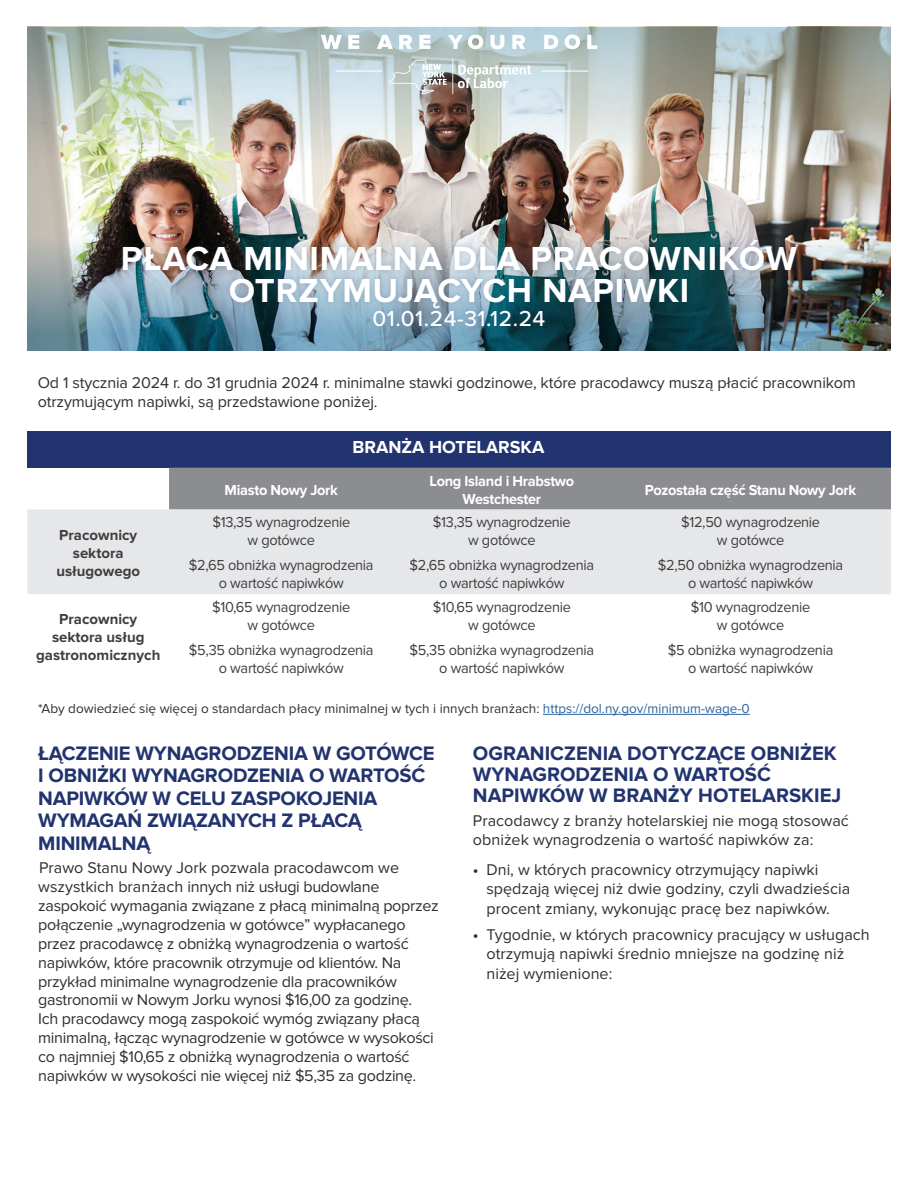
<style>
.page{position:relative;width:918px;height:1188px;background:#fff}
.page>*{position:absolute;margin:0;border:0;box-sizing:border-box;transform-origin:0 0}
.t1{font:700 34.5px/31.5px "Proxima Nova";letter-spacing:.02em;color:#fff;text-align:center}
.t2{font:500 22.5px "Proxima Nova";letter-spacing:.025em;color:#fff}
.t3{font:700 20.25px/22.5px "Proxima Nova";letter-spacing:-.01em;color:#22346f}
.t4{font:700 18px "Proxima Nova";color:#fff}
.t5{font:16.2px/18.9px "Proxima Nova";letter-spacing:-.01em;color:#312f30}
.t6{font:15px/18px "Proxima Nova";letter-spacing:-.02em;color:#3e3e3f;text-align:center}
.t7{font:700 15px/18px "Proxima Nova";letter-spacing:-.02em;color:#fff;text-align:center}
.t8{font:700 15px/18px "Proxima Nova";color:#3e3e3f;text-align:center}
.t9{font:13.5px "Proxima Nova";color:#312f30}
.s1{color:#2b62a1}
.s2{font-weight:600}
</style>
<div class="page">
<img style="left:27px;top:162px;width:864px;height:73px">
<img style="left:27px;top:27px;width:864px;height:135px">
<img style="left:27px;top:235px;width:864px;height:116px">
<div style="left:117px;top:234px;width:686px;height:99px;background:#22346f;opacity:.2"></div>
<div style="left:27px;top:431px;width:864px;height:37px;background:#22346f"></div>
<div style="left:169px;top:468px;width:722px;height:42px;background:#8b8d90"></div>
<div style="left:27px;top:510px;width:864px;height:84px;background:#e6e7e9"></div>
<hr style="left:543px;top:714px;width:207px;height:1px;background:#2b62a1">
<hr style="left:541px;top:71px;width:47px;height:1px;background:#fff">
<hr style="left:336px;top:71px;width:47px;height:1px;background:#fff">
<svg style="left:321px;top:35px;width:21px;height:14px"></svg>
<svg style="left:348px;top:35px;width:11px;height:14px"></svg>
<svg style="left:377px;top:35px;width:16px;height:14px"></svg>
<svg style="left:399px;top:35px;width:13px;height:14px"></svg>
<svg style="left:419px;top:35px;width:11px;height:14px"></svg>
<svg style="left:448px;top:35px;width:35px;height:14px"></svg>
<svg style="left:490px;top:35px;width:14px;height:14px"></svg>
<svg style="left:512px;top:35px;width:13px;height:14px"></svg>
<svg style="left:544px;top:35px;width:14px;height:14px"></svg>
<svg style="left:565px;top:35px;width:15px;height:14px"></svg>
<svg style="left:587px;top:35px;width:10px;height:14px"></svg>
<svg style="left:458px;top:65px;width:74px;height:23px"></svg>
<hr style="left:452px;top:59px;width:1px;height:35px;background:#fff">
<svg style="left:389px;top:59px;width:58px;height:35px;background:#bec4c3"></svg>
<h1 class="t1" style="left:121px;top:244px;width:678px">PŁACA MINIMALNA DLA PRACOWNIKÓW<br>OTRZYMUJĄCYCH NAPIWKI</h1>
<h2 class="t2" style="left:373px;top:306px;width:174px">01.01.24-31.12.24</h2>
<p class="t5" style="left:38px;top:374px;width:820px">Od 1 stycznia 2024 r. do 31 grudnia 2024 r. minimalne stawki godzinowe, które pracodawcy muszą płacić pracownikom otrzymującym napiwki, są przedstawione poniżej.</p>
<p class="t4" style="left:353px;top:437px;width:193px">BRANŻA HOTELARSKA</p>
<p class="t8" style="left:56px;top:526px;width:85px">Pracownicy sektora usługowego</p>
<p class="t8" style="left:36px;top:611px;width:126px">Pracownicy sektora usług gastronomicznych</p>
<p class="t7" style="left:225px;top:481px;width:115px">Miasto Nowy Jork</p>
<p class="t7" style="left:430px;top:472px;width:146px">Long Island i Hrabstwo<br>Westchester</p>
<p class="t7" style="left:645px;top:481px;width:213px">Pozostała część Stanu Nowy Jork</p>
<p class="t6" style="left:212px;top:514px;width:139px">$13,35 wynagrodzenie w gotówce</p>
<p class="t6" style="left:189px;top:557px;width:186px">$2,65 obniżka wynagrodzenia o wartość napiwków</p>
<p class="t6" style="left:212px;top:599px;width:140px">$10,65 wynagrodzenie w gotówce</p>
<p class="t6" style="left:189px;top:641px;width:186px">$5,35 obniżka wynagrodzenia o wartość napiwków</p>
<p class="t6" style="left:433px;top:514px;width:139px">$13,35 wynagrodzenie w gotówce</p>
<p class="t6" style="left:410px;top:557px;width:186px">$2,65 obniżka wynagrodzenia o wartość napiwków</p>
<p class="t6" style="left:433px;top:599px;width:140px">$10,65 wynagrodzenie w gotówce</p>
<p class="t6" style="left:410px;top:641px;width:186px">$5,35 obniżka wynagrodzenia o wartość napiwków</p>
<p class="t6" style="left:681px;top:514px;width:141px">$12,50 wynagrodzenie w gotówce</p>
<p class="t6" style="left:658px;top:557px;width:187px">$2,50 obniżka wynagrodzenia o wartość napiwków</p>
<p class="t6" style="left:691px;top:599px;width:121px">$10 wynagrodzenie w gotówce</p>
<p class="t6" style="left:668px;top:641px;width:167px">$5 obniżka wynagrodzenia o wartość napiwków</p>
<p class="t9" style="left:38px;top:702px;width:713px">*Aby dowiedzieć się więcej o standardach płacy minimalnej w tych i innych branżach: <span class="s1">https://dol.ny.gov/minimum-wage-0</span></p>
<p class="t3" style="left:38px;top:742px;width:398px">ŁĄCZENIE WYNAGRODZENIA W GOTÓWCE<br>I OBNIŻKI WYNAGRODZENIA O WARTOŚĆ<br>NAPIWKÓW W CELU ZASPOKOJENIA<br>WYMAGAŃ ZWIĄZANYCH Z PŁACĄ<br>MINIMALNĄ</p>
<p class="t5" style="left:38px;top:859px;width:402px">Prawo Stanu Nowy Jork pozwala pracodawcom we wszystkich branżach innych niż usługi budowlane zaspokoić wymagania związane z płacą minimalną poprzez połączenie „wynagrodzenia w gotówce” wypłacanego przez pracodawcę z obniżką wynagrodzenia o wartość napiwków, które pracownik otrzymuje od klientów. Na przykład minimalne wynagrodzenie dla pracowników gastronomii w Nowym Jorku wynosi $16,00 za godzinę.<br>Ich pracodawcy mogą zaspokoić wymóg związany płacą minimalną, łącząc wynagrodzenie w gotówce w wysokości co najmniej $10,65 z obniżką wynagrodzenia o wartość napiwków w wysokości nie więcej niż $5,35 za godzinę.</p>
<p class="t3" style="left:473px;top:743px;width:370px;line-height:21px">OGRANICZENIA DOTYCZĄCE OBNIŻEK<br>WYNAGRODZENIA O WARTOŚĆ<br>NAPIWKÓW W BRANŻY HOTELARSKIEJ</p>
<p class="t5" style="left:473px;top:811px;width:377px;line-height:19.4px">Pracodawcy z branży hotelarskiej nie mogą stosować obniżek wynagrodzenia o wartość napiwków za:</p>
<p class="t5" style="left:486px;top:861px;width:365px;line-height:19.4px;text-indent:-13px"><span class="s2">•</span> Dni, w których pracownicy otrzymujący napiwki spędzają więcej niż dwie godziny, czyli dwadzieścia procent zmiany, wykonując pracę bez napiwków.</p>
<p class="t5" style="left:486px;top:926px;width:385px;line-height:19.4px;text-indent:-13px"><span class="s2">•</span> Tygodnie, w których pracownicy pracujący w usługach otrzymują napiwki średnio mniejsze na godzinę niż niżej wymienione:</p>
</div>
